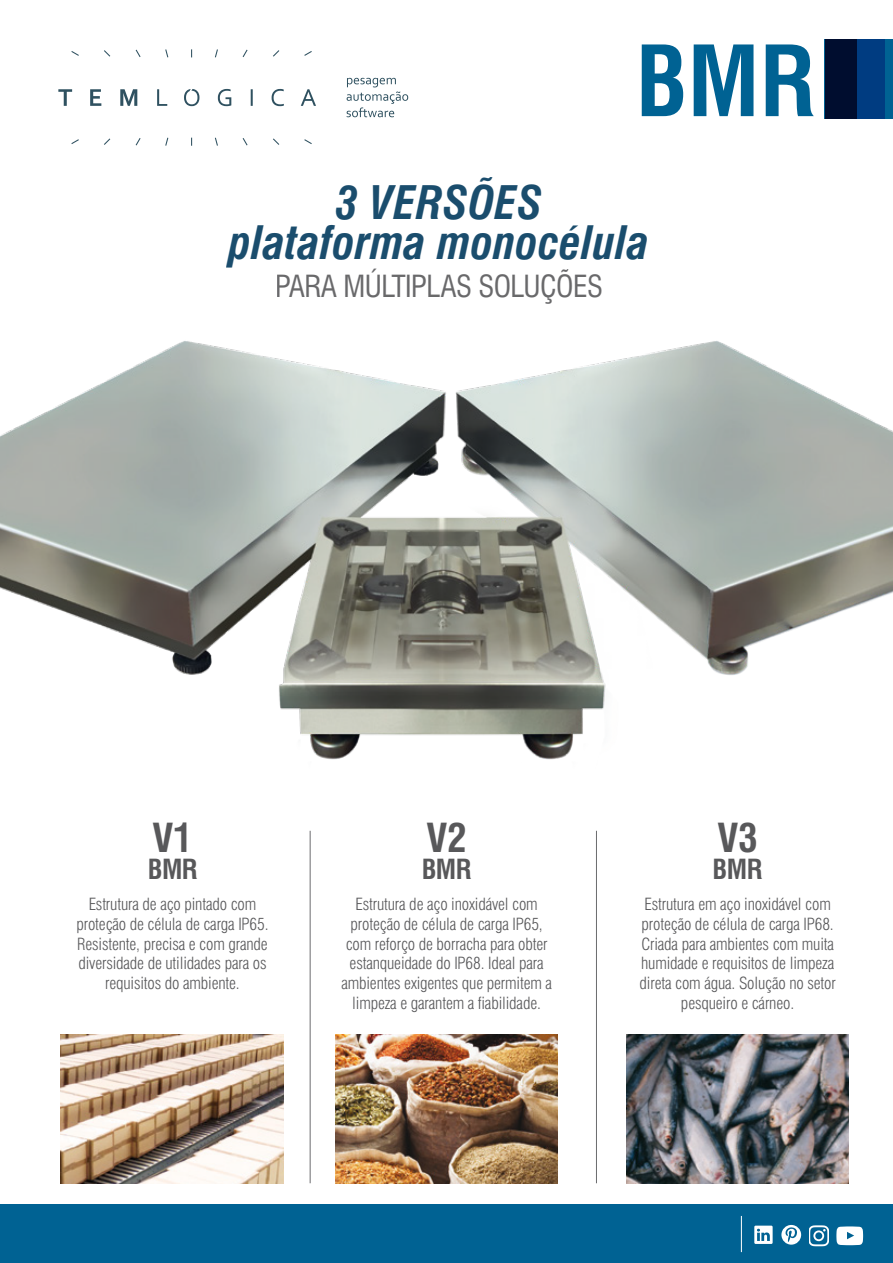
<style>
.page{position:relative;width:893px;height:1263px;background:#fff}
.page>*{position:absolute;margin:0;border:0;box-sizing:border-box;transform-origin:0 0}
.t1{font:700 condensed 95.25px "Swiss 721 BT";color:#006293}
.t2{font:italic 700 condensed 45px/40.5px "Swiss 721 BT";letter-spacing:.005em;color:#00395d;text-align:center}
.t3{font:700 condensed 39px "Swiss 721 BT";color:#58585a}
.t4{font:condensed 29.7px "Swiss 721 BT";letter-spacing:-.02em;color:#58585a}
.t5{font:700 condensed 27px "Swiss 721 BT";letter-spacing:-.02em;color:#58585a}
.t6{font:300 condensed 16.5px/19.8px "Swiss 721 BT";letter-spacing:-.01em;color:#58585a;text-align:center}
</style>
<div class="page">
<img style="left:0;top:341px;width:893px;height:419px">
<hr style="left:310px;top:831px;width:1px;height:352px;background:#6b6c6e">
<hr style="left:596px;top:831px;width:1px;height:352px;background:#6b6c6e">
<img style="left:335px;top:1035px;width:223px;height:149px">
<img style="left:61px;top:1035px;width:222px;height:149px">
<img style="left:626px;top:1035px;width:223px;height:149px">
<div style="left:0;top:1204px;width:893px;height:59px;background:#006293"></div>
<hr style="left:741px;top:1216px;width:1px;height:36px;background:#fff">
<svg style="left:754px;top:1225px;width:19px;height:19px"></svg>
<svg style="left:781px;top:1225px;width:20px;height:19px"></svg>
<svg style="left:809px;top:1225px;width:19px;height:21px"></svg>
<svg style="left:836px;top:1226px;width:27px;height:19px"></svg>
<div style="left:825px;top:40px;width:68px;height:79px;background:#006293"></div>
<div style="left:825px;top:40px;width:59px;height:79px;background:#003c81"></div>
<div style="left:825px;top:40px;width:31px;height:79px;background:#000d2f"></div>
<svg style="left:58px;top:49px;width:350px;height:97px"></svg>
<h1 class="t1" style="left:636px;top:24px;width:180px">BMR</h1>
<h2 class="t2" style="left:229px;top:182px;width:421px">3 VERSÕES<br>plataforma monocélula</h2>
<h3 class="t4" style="left:276px;top:269px;width:329px">PARA MÚLTIPLAS SOLUÇÕES</h3>
<h3 class="t3" style="left:153px;top:814px;width:42px">V1</h3>
<h3 class="t5" style="left:148px;top:853px;width:51px">BMR</h3>
<h3 class="t3" style="left:426px;top:814px;width:42px">V2</h3>
<h3 class="t5" style="left:422px;top:853px;width:51px">BMR</h3>
<h3 class="t3" style="left:717px;top:814px;width:42px">V3</h3>
<h3 class="t5" style="left:713px;top:853px;width:51px">BMR</h3>
<p class="t6" style="left:76px;top:894px;width:194px">Estrutura de aço pintado com proteção de célula de carga IP65.<br>Resistente, precisa e com grande diversidade de utilidades para os requisitos do ambiente.</p>
<p class="t6" style="left:341px;top:894px;width:212px">Estrutura de aço inoxidável com proteção de célula de carga IP65, com reforço de borracha para obter estanqueidade do IP68. Ideal para ambientes exigentes que permitem a limpeza e garantem a fiabilidade.</p>
<p class="t6" style="left:640px;top:894px;width:198px">Estrutura em aço inoxidável com proteção de célula de carga IP68.<br>Criada para ambientes com muita humidade e requisitos de limpeza direta com água. Solução no setor pesqueiro e cárneo.</p>
</div>
